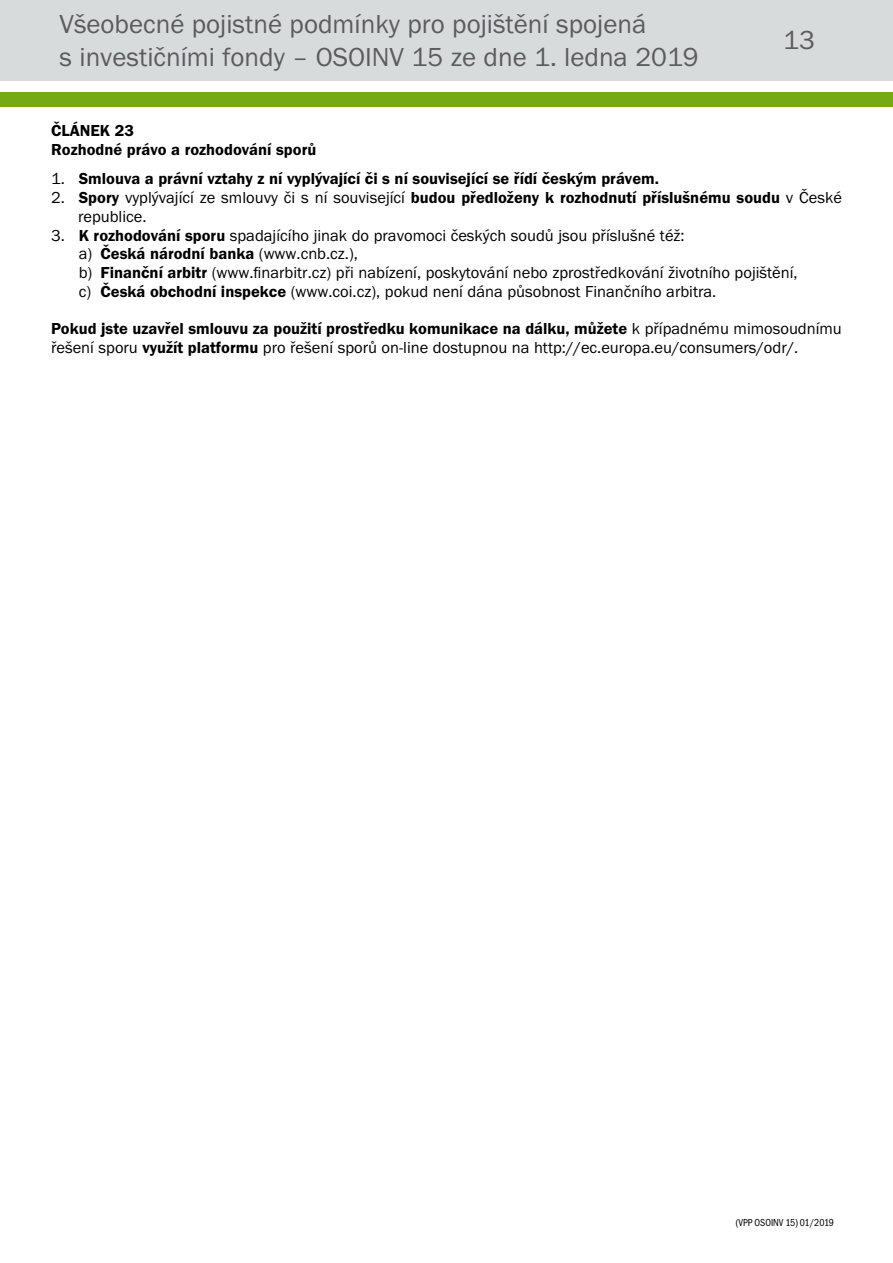
<style>
.page{position:relative;width:893px;height:1263px;background:#fff}
.page>*{position:absolute;margin:0;border:0;box-sizing:border-box;transform-origin:0 0}
.t1{font:27px/32.4px "Franklin Got Itc TOT Boo";color:#5c5b60}
.t2{font:16.5px/18.8px "Franklin Got Itc TOT Boo";color:#000}
.t3{font:16.5px/18.8px "Franklin Got Itc TOT Dem";color:#000}
.t4{font:10.5px "Franklin Got Itc TOT Boo Con";color:#000;scale:.96 1}
.s1{font-family:"Franklin Got Itc TOT Boo"}
.s2{font-family:"Franklin Got Itc TOT Dem"}
</style>
<div class="page">
<div style="left:0;top:0;width:893px;height:81px;background:#d8dbdc"></div>
<div style="left:0;top:92px;width:893px;height:15px;background:#75ab11"></div>
<h1 class="t1" style="left:60px;top:8px;width:641px">Všeobecné pojistné podmínky pro pojištění spojená<br>s investičními fondy – OSOINV 15 ze dne 1. ledna 2019</h1>
<h1 class="t1" style="left:783px;top:25px;width:33px">13</h1>
<p class="t3" style="left:51px;top:122px;width:267px">ČLÁNEK 23<br>Rozhodné právo a rozhodování sporů</p>
<p class="t3" style="left:51px;top:170px;width:609px"><span class="s1">1.</span> Smlouva a právní vztahy z ní vyplývající či s ní související se řídí českým právem.</p>
<p class="t3" style="left:51px;top:189px;width:792px"><span class="s1">2.</span> Spory <span class="s1">vyplývající ze smlouvy či s ní související</span> budou předloženy k rozhodnutí příslušnému soudu <span class="s1">v České</span></p>
<p class="t2" style="left:78px;top:207px;width:70px">republice.</p>
<p class="t2" style="left:51px;top:226px;width:635px">3. <span class="s2">K rozhodování sporu</span> spadajícího jinak do pravomoci českých soudů jsou příslušné též:</p>
<p class="t3" style="left:79px;top:245px;width:281px"><span class="s1">a)</span> Česká národní banka <span class="s1">(www.cnb.cz.),</span></p>
<p class="t2" style="left:79px;top:264px;width:721px">b) <span class="s2">Finanční arbitr</span> (www.finarbitr.cz) při nabízení, poskytování nebo zprostředkování životního pojištění, c) <span class="s2">Česká obchodní inspekce</span> (www.coi.cz), pokud není dána působnost Finančního arbitra.</p>
<p class="t3" style="left:51px;top:320px;width:792px">Pokud jste uzavřel smlouvu za použití prostředku komunikace na dálku, můžete <span class="s1">k případnému mimosoudnímu</span></p>
<p class="t2" style="left:51px;top:339px;width:749px">řešení sporu <span class="s2">využít platformu</span> pro řešení sporů on-line dostupnou na http://ec.europa.eu/consumers/odr/.</p>
<p class="t4" style="left:736px;top:1217px;width:104px">(VPP OSOINV 15) 01/2019</p>
</div>
